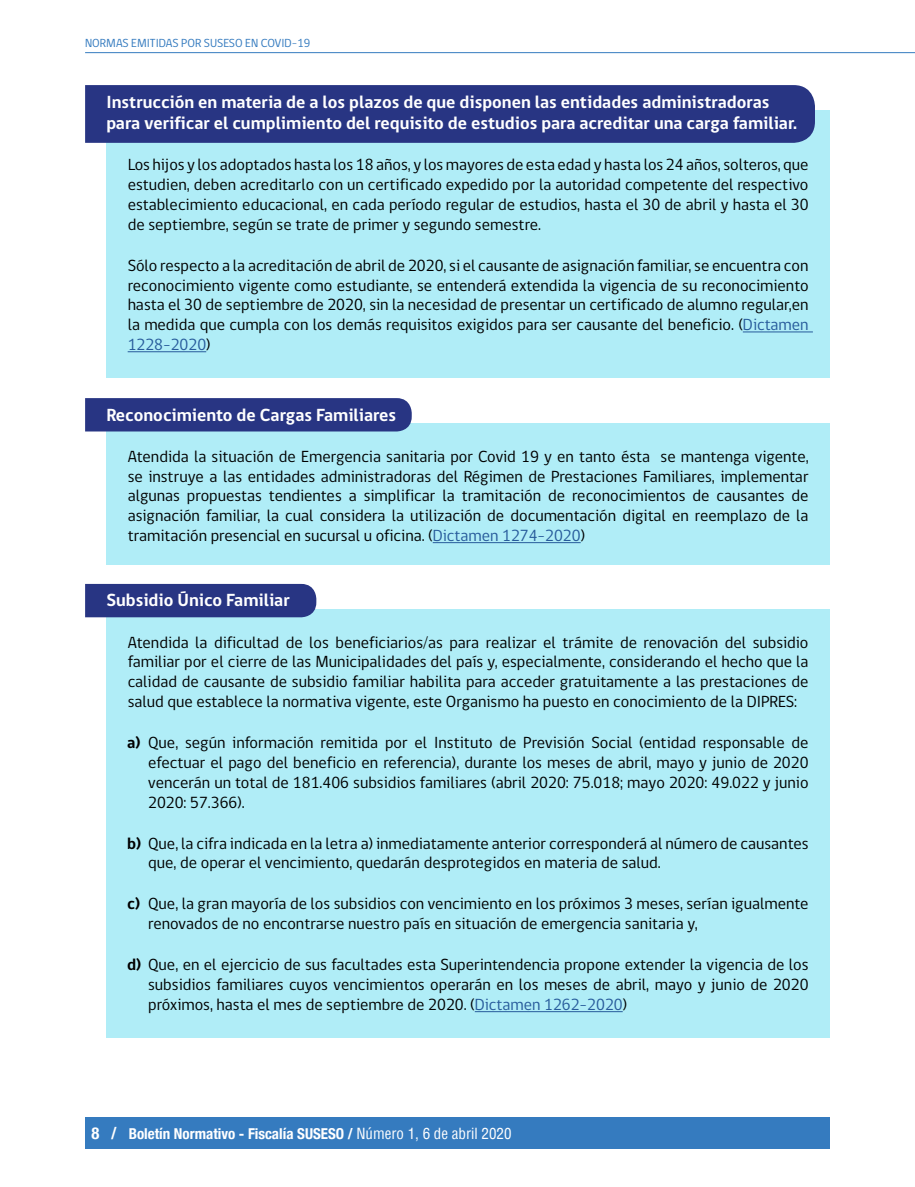
<style>
.page{position:relative;width:915px;height:1187px;background:#fff}
.page>*{position:absolute;margin:0;border:0;box-sizing:border-box;transform-origin:0 0}
.t1{font:700 18px/21.6px "gob CL";color:#fff}
.t2{font:16.5px/19.8px "gob CL";color:#000;text-align:justify}
.t3{font:700 condensed 15px "Helvetica Neue";color:#fff}
.t4{font:12px "gob CL";color:#357bbf}
.s1{color:#275b9b}
.s2{font-weight:700}
.s3{font-size:16.5px}
.s4{font-family:"Helvetica";font-weight:400}
</style>
<div class="page">
<div style="left:85px;top:1116px;width:744px;height:32px;background:#357bbf"></div>
<hr style="left:85px;top:52px;width:829px;height:1px;background:#357bbf">
<div style="left:106px;top:609px;width:723px;height:428px;background:#b0edf7"></div>
<div style="left:85px;top:584px;width:231px;height:33px;background:#283583"></div>
<hr style="left:474px;top:1011px;width:148px;height:1px;background:#275b9b">
<div style="left:106px;top:110px;width:723px;height:267px;background:#b0edf7"></div>
<div style="left:85px;top:85px;width:729px;height:58px;background:#283583"></div>
<hr style="left:742px;top:331px;width:70px;height:1px;background:#275b9b">
<hr style="left:128px;top:351px;width:78px;height:1px;background:#275b9b">
<div style="left:106px;top:423px;width:723px;height:141px;background:#b0edf7"></div>
<div style="left:85px;top:398px;width:326px;height:33px;background:#283583"></div>
<hr style="left:432px;top:542px;width:148px;height:1px;background:#275b9b">
<p class="t4" style="left:85px;top:35px;width:227px">NORMAS EMITIDAS POR SUSESO EN COVID-19</p>
<p class="t1" style="left:106px;top:91px;width:692px">Instrucción en materia de a los plazos de que disponen las entidades administradoras para verificar el cumplimiento del requisito de estudios para acreditar una carga familiar.</p>
<p class="t2" style="left:128px;top:155px;width:682px">Los hijos y los adoptados hasta los 18 años, y los mayores de esta edad y hasta los 24 años, solteros, que estudien, deben acreditarlo con un certificado expedido por la autoridad competente del respectivo establecimiento educacional, en cada período regular de estudios, hasta el 30 de abril y hasta el 30 de septiembre, según se trate de primer y segundo semestre.</p>
<p class="t2" style="left:128px;top:256px;width:682px">Sólo respecto a la acreditación de abril de 2020, si el causante de asignación familiar, se encuentra con reconocimiento vigente como estudiante, se entenderá extendida la vigencia de su reconocimiento hasta el 30 de septiembre de 2020, sin la necesidad de presentar un certificado de alumno regular,en la medida que cumpla con los demás requisitos exigidos para ser causante del beneficio. (<span class="s1">Dictamen 1228-2020</span>)</p>
<p class="t1" style="left:106px;top:404px;width:291px">Reconocimiento de Cargas Familiares</p>
<p class="t2" style="left:128px;top:446px;width:682px">Atendida la situación de Emergencia sanitaria por Covid 19 y en tanto ésta se mantenga vigente, se instruye a las entidades administradoras del Régimen de Prestaciones Familiares, implementar algunas propuestas tendientes a simplificar la tramitación de reconocimientos de causantes de asignación familiar, la cual considera la utilización de documentación digital en reemplazo de la tramitación presencial en sucursal u oficina. (<span class="s1">Dictamen 1274-2020</span>)</p>
<p class="t1" style="left:106px;top:590px;width:185px">Subsidio Único Familiar</p>
<p class="t2" style="left:128px;top:632px;width:682px">Atendida la dificultad de los beneficiarios/as para realizar el trámite de renovación del subsidio familiar por el cierre de las Municipalidades del país y, especialmente, considerando el hecho que la calidad de causante de subsidio familiar habilita para acceder gratuitamente a las prestaciones de salud que establece la normativa vigente, este Organismo ha puesto en conocimiento de la DIPRES:</p>
<p class="t2" style="left:148px;top:733px;width:661px;text-indent:-21px"><span class="s2">a)</span> Que, según información remitida por el Instituto de Previsión Social (entidad responsable de efectuar el pago del beneficio en referencia), durante los meses de abril, mayo y junio de 2020 vencerán un total de 181.406 subsidios familiares (abril 2020: 75.018; mayo 2020: 49.022 y junio 2020: 57.366).</p>
<p class="t2" style="left:148px;top:833px;width:661px;text-indent:-21px"><span class="s2">b)</span> Que, la cifra indicada en la letra a) inmediatamente anterior corresponderá al número de causantes que, de operar el vencimiento, quedarán desprotegidos en materia de salud.</p>
<p class="t2" style="left:148px;top:894px;width:661px;text-indent:-21px"><span class="s2">c)</span> Que, la gran mayoría de los subsidios con vencimiento en los próximos 3 meses, serían igualmente renovados de no encontrarse nuestro país en situación de emergencia sanitaria y,</p>
<p class="t2" style="left:148px;top:955px;width:661px;text-indent:-21px"><span class="s2">d)</span> Que, en el ejercicio de sus facultades esta Superintendencia propone extender la vigencia de los subsidios familiares cuyos vencimientos operarán en los meses de abril, mayo y junio de 2020 próximos, hasta el mes de septiembre de 2020. (<span class="s1">Dictamen 1262-2020</span>)</p>
<p class="t3" style="left:91px;top:1120px;width:421px"><span class="s3">8 /</span> Boletín Normativo - Fiscalía SUSESO / <span class="s4">Número 1, 6 de abril 2020</span></p>
</div>
